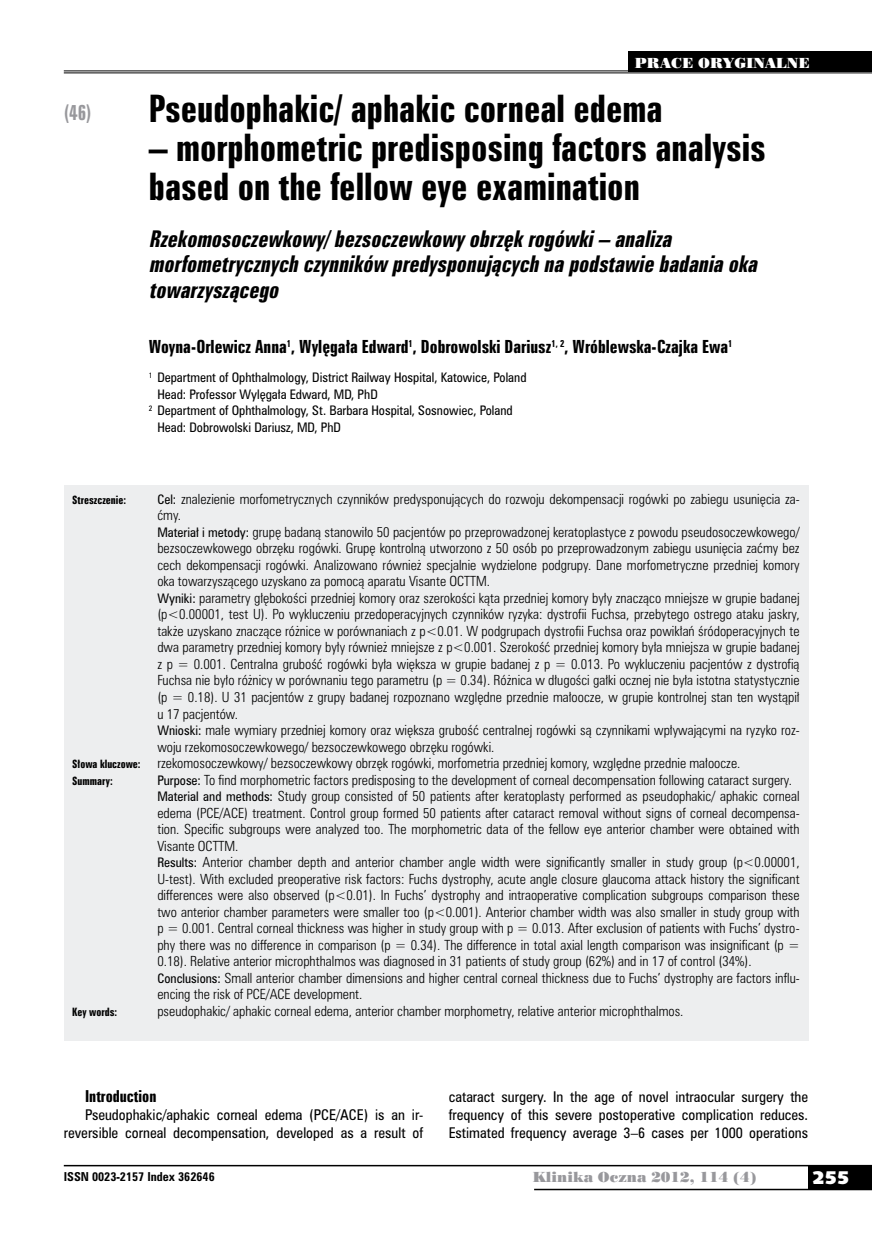
<style>
.page{position:relative;width:872px;height:1234px;background:#fff}
.page>*{position:absolute;margin:0;border:0;box-sizing:border-box;transform-origin:0 0}
.t1{font:34.5px/39px "Zurich Bd X Cn PL";color:#000}
.t2{font:italic 21px/25.5px "Zurich Bd X Cn PL";color:#000}
.t3{font:19.5px "Zurich Bd X Cn PL";color:#98989c;scale:.9 1}
.t4{font:18px "Humanst 531 U Blk PL";color:#fff}
.t5{font:16.5px "Zurich Bd X Cn PL";color:#000}
.t6{font:15px "Zurich Bd X Cn PL";color:#000}
.t7{font:13.5px/18px "Zurich Cn PL";color:#000;text-align:right}
.t8{font:13.5px "Poster Bodoni PL";color:#98989c}
.t9{font:13.5px "Poster Bodoni PL";color:#fff}
.t10{font:12.75px/16.5px "Zurich Lt Cn PL";color:#000}
.t11{font:12px "Zurich Cn PL";color:#000}
.t12{font:700 11.25px "Zurich Cn PL";color:#000}
.t13{font:10.5px "Zurich Bd X Cn PL";color:#000}
.s1{font-family:"Zurich Cn PL";font-size:12px}
</style>
<div class="page">
<div style="left:808px;top:1165px;width:64px;height:24px;background:#000"></div>
<hr style="left:64px;top:1164px;width:808px;height:2px;background:#000">
<hr style="left:534px;top:1188px;width:338px;height:1px;background:#000">
<div style="left:64px;top:485px;width:744px;height:555px;background:#edeeef"></div>
<hr style="left:64px;top:70px;width:808px;height:1px;background:#000">
<hr style="left:64px;top:72px;width:808px;height:1px;background:#000">
<div style="left:628px;top:51px;width:244px;height:21px;background:#000"></div>
<h3 class="t3" style="left:64px;top:100px;width:32px">(46)</h3>
<p class="t9" style="left:635px;top:54px;width:176px">PRACE ORYGINALNE</p>
<h1 class="t1" style="left:149px;top:89px;width:515px">Pseudophakic/ aphakic corneal edema</h1>
<h1 class="t1" style="left:149px;top:128px;width:618px">– morphometric predisposing factors analysis based on the fellow eye examination</h1>
<h2 class="t2" style="left:149px;top:226px;width:615px">Rzekomosoczewkowy/ bezsoczewkowyobrzękrogówki– analiza morfometrycznych czynników predysponujących napodstawie badaniaoka towarzyszącego</h2>
<p class="t5" style="left:149px;top:335px;width:585px">Woyna-Orlewicz Anna<sup>1</sup>, Wylęgała Edward<sup>1</sup>, Dobrowolski Dariusz<sup>1,</sup> <sup>2</sup>, Wróblewska-Czajka Ewa<sup>1</sup></p>
<p class="t11" style="left:149px;top:369px;width:379px"><sup>1</sup> Department of Ophthalmology, District Railway Hospital, Katowice, Poland</p>
<p class="t11" style="left:157px;top:386px;width:222px">Head: Professor Wylęgała Edward, MD, PhD</p>
<p class="t11" style="left:149px;top:402px;width:365px"><sup>2</sup> Department of Ophthalmology, St. Barbara Hospital, Sosnowiec, Poland</p>
<p class="t11" style="left:157px;top:419px;width:185px">Head: Dobrowolski Dariusz, MD, PhD</p>
<p class="t13" style="left:72px;top:493px;width:55px">Streszczenie:</p>
<p class="t10" style="left:157px;top:490px;width:644px"><span class="s1">Cel:</span> znalezienie morfometrycznych czynników predysponujących do rozwoju dekompensacji rogówki po zabiegu usunięcia za&shy;ćmy.<br><span class="s1">Materiał i metody:</span> grupę badaną stanowiło 50 pacjentów po przeprowadzonej keratoplastyce z powodu pseudosoczewkowego/ bezsoczewkowego obrzęku rogówki. Grupę kontrolną utworzono z 50 osób po przeprowadzonym zabiegu usunięcia zaćmy bez cech dekompensacji rogówki. Analizowano również specjalnie wydzielone podgrupy. Dane morfometryczne przedniej komory oka towarzyszącego uzyskano za pomocą aparatu Visante OCTTM.<br><span class="s1">Wyniki:</span> parametry głębokości przedniej komory oraz szerokości kąta przedniej komory były znacząco mniejsze w grupie badanej (p&lt;0.00001, test U). Po wykluczeniu przedoperacyjnych czynników ryzyka: dystrofii Fuchsa, przebytego ostrego ataku jaskry, także uzyskano znaczące różnice w porównaniach z p&lt;0.01. W podgrupach dystrofii Fuchsa oraz powikłań śródoperacyjnych te dwa parametry przedniej komory były również mniejsze z p&lt;0.001. Szerokość przedniej komory była mniejsza w grupie badanej z p = 0.001. Centralna grubość rogówki była większa w grupie badanej z p = 0.013. Po wykluczeniu pacjentów z dystrofią Fuchsa nie było różnicy w porównaniu tego parametru (p = 0.34). Różnica w długości gałki ocznej nie była istotna statystycznie (p = 0.18). U 31 pacjentów z grupy badanej rozpoznano względne przednie małoocze, w grupie kontrolnej stan ten wystąpił u 17 pacjentów.<br><span class="s1">Wnioski:</span> małe wymiary przedniej komory oraz większa grubość centralnej rogówki są czynnikami wpływającymi na ryzyko roz&shy;woju rzekomosoczewkowego/ bezsoczewkowego obrzęku rogówki.</p>
<p class="t13" style="left:72px;top:757px;width:70px">Słowa kluczowe:</p>
<p class="t10" style="left:157px;top:754px;width:584px">rzekomosoczewkowy/ bezsoczewkowy obrzęk rogówki, morfometria przedniej komory, względne przednie małoocze.</p>
<p class="t13" style="left:72px;top:773px;width:42px">Summary:</p>
<p class="t10" style="left:157px;top:771px;width:644px"><span class="s1">Purpose:</span> To find morphometric factors predisposing to the development of corneal decompensation following cataract surgery.<br><span class="s1">Material and methods:</span> Study group consisted of 50 patients after keratoplasty performed as pseudophakic/ aphakic corneal edema (PCE/ACE) treatment. Control group formed 50 patients after cataract removal without signs of corneal decompensa&shy;tion. Specific subgroups were analyzed too. The morphometric data of the fellow eye anterior chamber were obtained with Visante OCTTM.<br><span class="s1">Results:</span> Anterior chamber depth and anterior chamber angle width were significantly smaller in study group (p&lt;0.00001, U-test). With excluded preoperative risk factors: Fuchs dystrophy, acute angle closure glaucoma attack history the significant differences were also observed (p&lt;0.01). In Fuchs’ dystrophy and intraoperative complication subgroups comparison these two anterior chamber parameters were smaller too (p&lt;0.001). Anterior chamber width was also smaller in study group with p = 0.001. Central corneal thickness was higher in study group with p = 0.013. After exclusion of patients with Fuchs’ dystro&shy;phy there was no difference in comparison (p = 0.34). The difference in total axial length comparison was insignificant (p = 0.18). Relative anterior microphthalmos was diagnosed in 31 patients of study group (62%) and in 17 of control (34%).<br><span class="s1">Conclusions:</span> Small anterior chamber dimensions and higher central corneal thickness due to Fuchs’ dystrophy are factors influ&shy;encing the risk of PCE/ACE development.</p>
<p class="t13" style="left:72px;top:1004px;width:46px">Key words:</p>
<p class="t10" style="left:157px;top:1002px;width:527px">pseudophakic/ aphakic corneal edema, anterior chamber morphometry, relative anterior microphthalmos.</p>
<p class="t6" style="left:85px;top:1086px;width:73px">Introduction</p>
<p class="t7" style="left:64px;top:1105px;width:361px">Pseudophakic/aphakic corneal edema (PCE/ACE) is an ir&shy;reversible corneal decompensation, developed as a result of</p>
<p class="t7" style="left:449px;top:1087px;width:361px;text-align:justify">cataract surgery. In the age of novel intraocular surgery the frequency of this severe postoperative complication reduces.<br>Estimated frequency average 3–6 cases per 1000 operations</p>
<p class="t12" style="left:64px;top:1168px;width:152px">ISSN 0023-2157 Index 362646</p>
<p class="t8" style="left:532px;top:1168px;width:225px">Klinika Oczna 2012, 114 (4)</p>
<h3 class="t4" style="left:812px;top:1165px;width:38px">255</h3>
</div>
